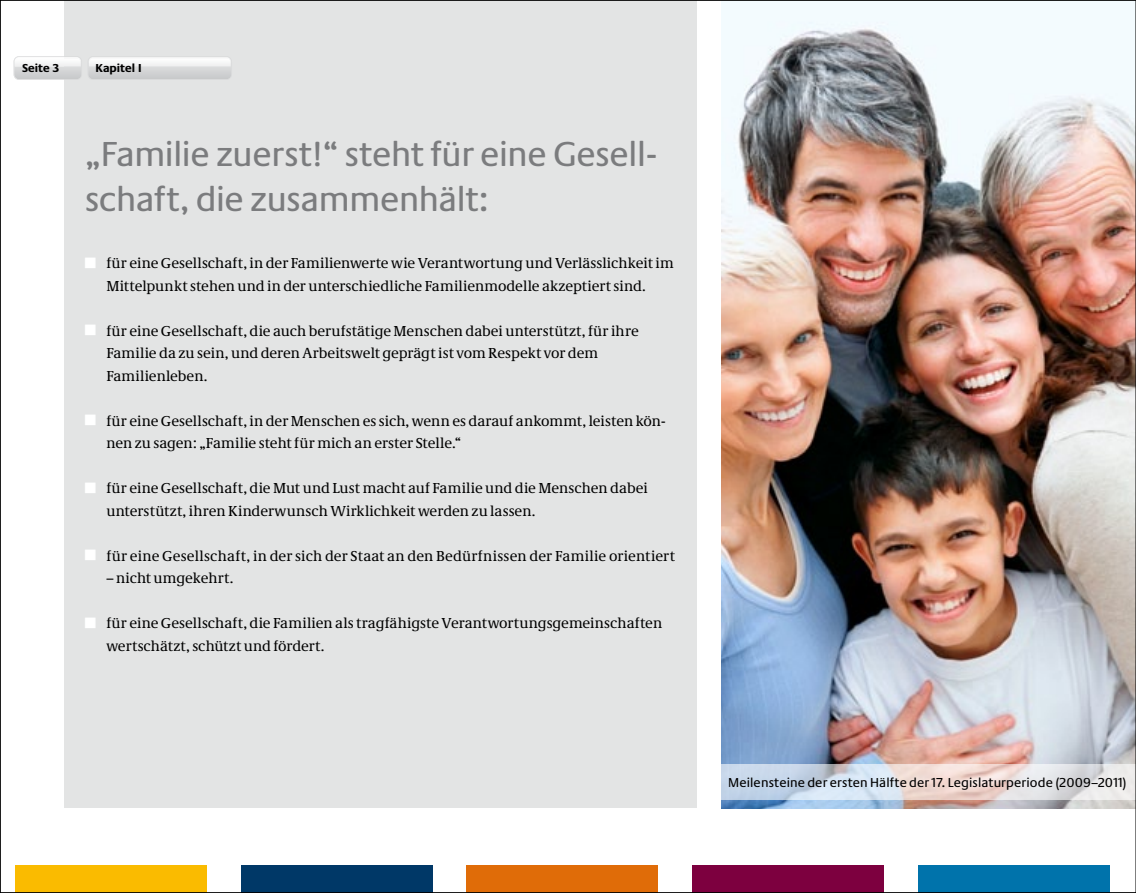
<style>
.page{position:relative;width:1136px;height:893px;background:#fff}
.page>*{position:absolute;margin:0;border:0;box-sizing:border-box;transform-origin:0 0}
.Headline{font:36px/45px "Neue Praxis";letter-spacing:-.01em;color:#7b7c7e}
.Aufzählung_bullets_w{font:15px/22.5px "Neue Demos";color:#000}
.t1{font:13.5px "Neue Praxis";letter-spacing:.01em;color:#000}
.t2{font:700 12px "Neue Praxis";color:#000}
</style>
<div class="page">
<img style="left:0;top:0;width:1135px;height:893px">
<hr style="left:1135px;top:0;width:1px;height:893px;background:#000">
<svg style="left:85px;top:257px;width:11px;height:11px"></svg>
<svg style="left:85px;top:325px;width:11px;height:10px"></svg>
<svg style="left:85px;top:415px;width:11px;height:10px"></svg>
<svg style="left:85px;top:482px;width:11px;height:11px"></svg>
<svg style="left:85px;top:550px;width:11px;height:10px"></svg>
<svg style="left:85px;top:617px;width:11px;height:11px"></svg>
<p class="t2" style="left:22px;top:61px;width:39px">Seite 3</p>
<p class="t2" style="left:96px;top:60px;width:48px">Kapitel I</p>
<p class="Headline" style="left:85px;top:131px;width:573px">„Familie zuerst!“ steht für eine Gesell&shy;schaft, die zusammenhält:</p>
<p class="Aufzählung_bullets_w" style="left:106px;top:252px;width:568px">für eine Gesellschaft, in der Familienwerte wie Verantwortung und Verlässlichkeit im<br>Mittelpunkt stehen und in der unterschiedliche Familienmodelle akzeptiert sind.</p>
<p class="Aufzählung_bullets_w" style="left:106px;top:319px;width:534px">für eine Gesellschaft, die auch berufstätige Menschen dabei unterstützt, für ihre<br>Familie da zu sein, und deren Arbeitswelt geprägt ist vom Respekt vor dem<br>Familienleben.</p>
<p class="Aufzählung_bullets_w" style="left:106px;top:409px;width:560px">für eine Gesellschaft, in der Menschen es sich, wenn es darauf ankommt, leisten kön&shy;nen zu sagen: „Familie steht für mich an erster Stelle.“</p>
<p class="Aufzählung_bullets_w" style="left:106px;top:477px;width:543px">für eine Gesellschaft, die Mut und Lust macht auf Familie und die Menschen dabei unterstützt, ihren Kinderwunsch Wirklichkeit werden zu lassen.</p>
<p class="Aufzählung_bullets_w" style="left:106px;top:544px;width:570px">für eine Gesellschaft, in der sich der Staat an den Bedürfnissen der Familie orientiert</p>
<p class="Aufzählung_bullets_w" style="left:106px;top:567px;width:128px">– nicht umgekehrt.</p>
<p class="Aufzählung_bullets_w" style="left:106px;top:612px;width:557px">für eine Gesellschaft, die Familien als tragfähigste Verantwortungsgemeinschaften wertschätzt, schützt und fördert.</p>
<p class="t1" style="left:728px;top:775px;width:400px">Meilensteine der ersten Hälfte der 17. Legislaturperiode (2009–2011)</p>
</div>
